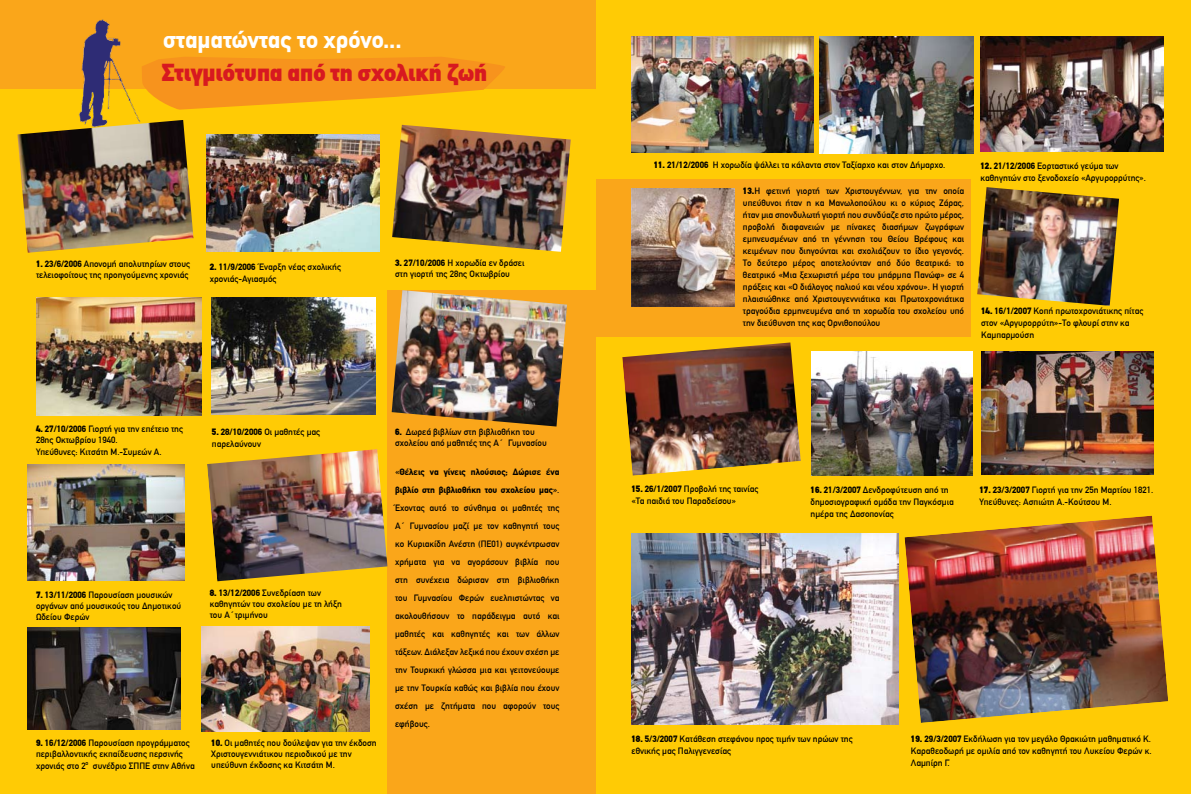
<style>
.page{position:relative;width:1191px;height:794px;background:#fff}
.page>*{position:absolute;margin:0;border:0;box-sizing:border-box;transform-origin:0 0}
.t1{font:900 24px "CF Din";color:#d71920}
.t2{font:700 24px "CF Din";color:#fff}
.t3{font:9px/12px "CF Din";color:#000}
.t4{font:700 9px/18px "CF Din";color:#000}
.s1{font-family:"Cf Din Gr";font-weight:900}
.s2{font-weight:700}
.s3{font-weight:900}
.s4{font-weight:400}
</style>
<div class="page">
<div style="left:595px;top:0;width:596px;height:794px;background:#ffcb05"></div>
<div style="left:595px;top:179px;width:376px;height:158px;background:#faa61a"></div>
<div style="left:0;top:87px;width:595px;height:707px;background:#ffcb05"></div>
<div style="left:0;top:0;width:595px;height:89px;background:#faa61a"></div>
<svg style="left:151px;top:57px;width:354px;height:53px"></svg>
<div style="left:387px;top:290px;width:208px;height:504px;background:#faa61a"></div>
<img style="left:207px;top:449px;width:180px;height:132px">
<img style="left:36px;top:298px;width:165px;height:117px">
<img style="left:78px;top:19px;width:73px;height:101px">
<img style="left:28px;top:464px;width:156px;height:116px">
<img style="left:631px;top:36px;width:183px;height:116px">
<img style="left:811px;top:351px;width:161px;height:124px">
<img style="left:980px;top:36px;width:183px;height:115px">
<img style="left:392px;top:290px;width:175px;height:136px">
<img style="left:631px;top:534px;width:268px;height:190px">
<img style="left:212px;top:298px;width:163px;height:116px">
<img style="left:17px;top:120px;width:176px;height:133px">
<img style="left:207px;top:134px;width:173px;height:118px">
<img style="left:904px;top:515px;width:264px;height:208px">
<img style="left:392px;top:125px;width:179px;height:127px">
<img style="left:622px;top:342px;width:178px;height:134px">
<img style="left:28px;top:627px;width:152px;height:102px">
<img style="left:819px;top:36px;width:154px;height:117px">
<img style="left:977px;top:187px;width:142px;height:119px">
<img style="left:981px;top:351px;width:173px;height:124px">
<img style="left:201px;top:627px;width:168px;height:104px">
<img style="left:631px;top:189px;width:103px;height:117px">
<h1 class="t2" style="left:163px;top:27px;width:240px">στα ματώντας το χρόνο...</h1>
<h1 class="t1" style="left:162px;top:55px;width:327px">Στιγμιότυπα από τη σχολική ζωή</h1>
<p class="t3" style="left:36px;top:258px;width:156px;line-height:11px"><span class="s1">1.</span> <span class="s2">23/6/2006</span> Απονομή απολυτηρίων στους τελειοφοίτους της προηγούμενης χρονιάς</p>
<p class="t3" style="left:210px;top:261px;width:133px"><span class="s3">2.</span> <span class="s2">11/9/2006</span> Έναρξη νέας σχολικής χρονιάς-Αγιασμός</p>
<p class="t3" style="left:395px;top:257px;width:131px;line-height:11px"><span class="s1">3.</span> <span class="s2">27/10/2006</span> Η χορωδία εν δράσει στη γιορτή της 28ης Οκτωβρίου</p>
<p class="t3" style="left:36px;top:424px;width:149px;line-height:11px"><span class="s3">4.</span> <span class="s2">27/10/2006</span> Γιορτή για την επέτειο της<br>28ης Οκτωβρίου 1940.</p>
<p class="t3" style="left:36px;top:446px;width:127px">Υπεύθυνες: Κιτσάτη Μ.-Συμεών Α.</p>
<p class="t3" style="left:212px;top:426px;width:110px"><span class="s3">5.</span> <span class="s2">28/10/2006</span> Οι μαθητές μας παρελαύνουν</p>
<p class="t3" style="left:36px;top:589px;width:147px;line-height:11px"><span class="s3">7.</span> <span class="s2">13/11/2006</span> Παρουσίαση μουσικών οργάνων από μουσικούς του Δημοτικού<br>Ωδείου Φερών</p>
<p class="t3" style="left:210px;top:587px;width:134px;line-height:11px"><span class="s3">8.</span> <span class="s2">13/12/2006</span> Συνεδρίαση των καθηγητών του σχολείου με τη λήξη του Α΄τριμήνου</p>
<p class="t3" style="left:395px;top:427px;width:153px;line-height:10.8px"><span class="s3">6.</span> Δωρεά βιβλίων στη βιβλιοθήκη του σχολείου από μαθητές της Α΄ Γυμνασίου</p>
<p class="t4" style="left:395px;top:463px;width:165px"><span class="s4">«</span>Θέλεις να γίνεις πλούσιος; Δώρισε ένα βιβλίο στη</p>
<p class="t3" style="left:395px;top:481px;width:166px;line-height:18px;text-align:justify;text-indent:90px"><span class="s2">του σχολείου μας</span>».<br>Έχοντας αυτό το σύνθημα οι μαθητές της Α΄ Γυμνασίου μαζί με τον καθηγητή τους κο Κυριακίδη Ανέστη (ΠΕ01) αυγκέντρωσαν χρήματα για να αγοράσουν βιβλία που στη συνέχεια δώρισαν στη βιβλιοθήκη του Γυμνασίου Φερών ευελπιστώντας να ακολουθήσουν το παράδειγμα αυτό και μαθητές και καθηγητές και των άλλων τάξεων. Διάλεξαν λεξικά που έχουν σχέση με την Τουρκική γλώσσα μια και γειτονεύουμε με την Τουρκία καθώς και βιβλία που έχουν σχέση με ζητήματα που αφορούν τους εφήβους.</p>
<p class="t4" style="left:439px;top:481px;width:34px">βιβλιοθήκη</p>
<p class="t3" style="left:36px;top:737px;width:155px;line-height:11px"><span class="s3">9.</span> <span class="s2">16/12/2006</span> Παρουσίαση προγράμματος περιβαλλοντικής εκπαίδευσης περσινής</p>
<p class="t3" style="left:36px;top:759px;width:160px">χρονιάς στο 2<sup>ο</sup> συνέδριο ΣΠΠΕ στην Αθήνα</p>
<p class="t3" style="left:211px;top:737px;width:167px;line-height:11px"><span class="s3">10.</span> Οι μαθητές που δούλεψαν για την έκδοση<br>Χριστουγεννιάτικου περιοδικού με την υπεύθυνη έκδοσης κα Κιτσάτη Μ.</p>
<p class="t3" style="left:653px;top:159px;width:293px"><span class="s1">11.</span> <span class="s2">21/12/2006</span> Η χορωδία ψάλλει τα κάλαντα στον Ταξίαρχο και στον Δήμαρχο.</p>
<p class="t3" style="left:743px;top:185px;width:223px;text-align:justify"><span class="s3">13.</span>H φετινή γιορτή των Χριστουγέννων, για την οποία υπεύθυνοι ήταν η κα Μανωλοπούλου κι ο κύριος Ζάρας, ήταν μια σπονδυλωτή γιορτή που συνδύαζε στο πρώτο μέρος, προβολή διαφανειών με πίνακες διασήμων ζωγράφων εμπνευσμένων από τη γέννηση του Θείου Βρέφους και κειμένων που διηγούνται και σχολιάζουν το ίδιο γεγονός.<br>Το δεύτερο μέρος αποτελούνταν από δύο θεατρικά: το θεατρικό «Μια ξεχωριστή μέρα του μπάρμπα Πανώφ» σε 4 πράξεις και «Ο διάλογος παλιού και νέου χρόνου». Η γιορτή πλαισιώθηκε από Χριστουγεννιάτικα και Πρωτοχρονιάτικα τραγούδια ερμηνευμένα από τη χορωδία του σχολείου υπό την διεύθυνση της κας Ορνιθοπούλου</p>
<p class="t3" style="left:980px;top:160px;width:167px"><span class="s3">12.</span> <span class="s2">21/12/2006</span> Εορταστικό γεύμα των καθηγητών στο ξενοδοχείο «Αργυρορρύτης».</p>
<p class="t3" style="left:981px;top:304px;width:164px"><span class="s1">14.</span> <span class="s2">16/1/2007</span> Κοπή πρωτοχρονιάτικης πίτας στον «Αργυρορρύτη»-Το φλουρί στην κα<br>Καμπαρμούση</p>
<p class="t3" style="left:631px;top:483px;width:129px"><span class="s1">15.</span> <span class="s2">26/1/2007</span> Προβολή της ταινίας «Τα παιδιά του Παραδείσου»</p>
<p class="t3" style="left:810px;top:484px;width:145px"><span class="s1">16.</span> <span class="s2">21/3/2007</span> Δενδροφύτευση από τη δημοσιογραφική ομάδα την Παγκόσμια ημέρα της Δασοπονίας</p>
<p class="t3" style="left:979px;top:484px;width:175px"><span class="s1">17.</span> <span class="s2">23/3/2007</span> Γιορτή για την 25η Μαρτίου 1821.<br>Υπεύθυνες: Ασπιώτη Α.-Κούτσου Μ.</p>
<p class="t3" style="left:631px;top:732px;width:223px"><span class="s3">18.</span> <span class="s2">5/3/2007</span> Κατάθεση στεφάνου προς τιμήν των ηρώων της εθνικής μας Παλιγγενεσίας</p>
<p class="t3" style="left:911px;top:732px;width:242px;text-align:justify"><span class="s3">19.</span> <span class="s2">29/3/2007</span> Εκδήλωση για τον μεγάλο Θρακιώτη μαθηματικό Κ.<br>Καραθεοδωρή με ομιλία από τον καθηγητή του Λυκείου Φερών κ.<br>Λαμπίρη Γ.</p>
</div>
